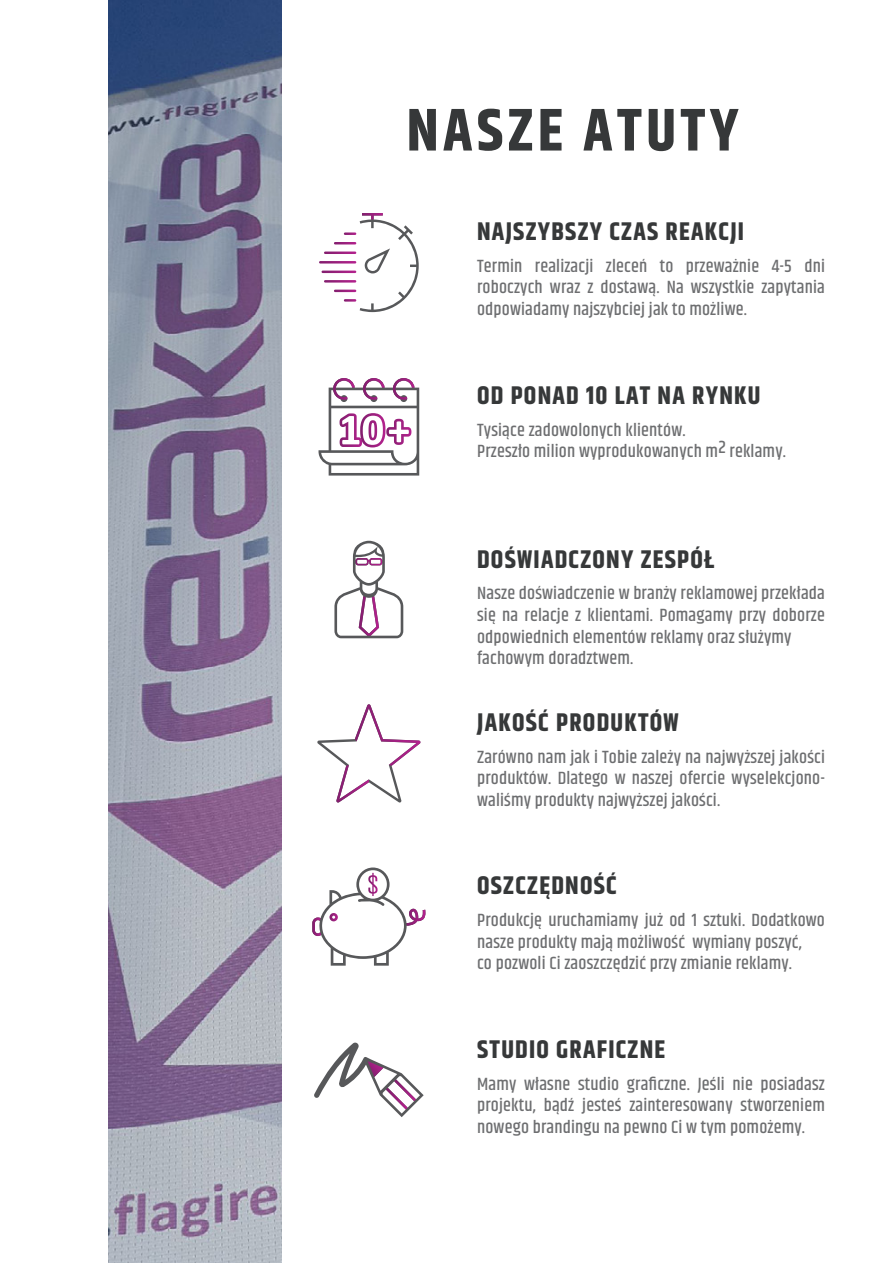
<style>
.page{position:relative;width:893px;height:1263px;background:#fff}
.page>*{position:absolute;margin:0;border:0;box-sizing:border-box;transform-origin:0 0}
.t1{font:700 60px "Khand";letter-spacing:.075em;color:#363839}
.t2{font:700 25.5px "Khand";letter-spacing:.05em;color:#363839}
.t3{font:500 18px/21.6px "Khand";letter-spacing:.01em;color:#6d6e70;text-align:justify}
</style>
<div class="page">
<img style="left:108px;top:0;width:174px;height:1263px">
<hr style="left:334px;top:242px;width:22px;height:2px;background:#8e2075">
<svg style="left:324px;top:252px;width:32px;height:2px"></svg>
<svg style="left:319px;top:261px;width:37px;height:3px"></svg>
<svg style="left:322px;top:271px;width:34px;height:2px"></svg>
<svg style="left:324px;top:280px;width:32px;height:3px"></svg>
<svg style="left:334px;top:290px;width:22px;height:2px"></svg>
<svg style="left:344px;top:213px;width:75px;height:99px"></svg>
<svg style="left:318px;top:378px;width:101px;height:98px"></svg>
<svg style="left:334px;top:541px;width:69px;height:97px"></svg>
<svg style="left:317px;top:704px;width:103px;height:99px"></svg>
<svg style="left:312px;top:867px;width:113px;height:99px"></svg>
<svg style="left:314px;top:1042px;width:110px;height:75px"></svg>
<h1 class="t1" style="left:407px;top:88px;width:333px">NASZE ATUTY</h1>
<h2 class="t2" style="left:477px;top:213px;width:268px">NAJSZYBSZY CZAS REAKCJI</h2>
<p class="t3" style="left:477px;top:256px;width:349px">Termin realizacji zleceń to przeważnie 4-5 dni roboczych wraz z dostawą. Na wszystkie zapytania odpowiadamy najszybciej jak to możliwe.</p>
<h2 class="t2" style="left:477px;top:377px;width:285px">OD PONAD 10 LAT NA RYNKU</h2>
<p class="t3" style="left:477px;top:420px;width:310px">Tysiące zadowolonych klientów.<br>Przeszło milion wyprodukowanych m2 reklamy.</p>
<h2 class="t2" style="left:477px;top:541px;width:239px">DOŚWIADCZONY ZESPÓŁ</h2>
<p class="t3" style="left:477px;top:584px;width:349px;text-align:left">Nasze doświadczenie w branży reklamowej przekłada się na relacje z klientami. Pomagamy przy doborze odpowiednich elementów reklamy oraz służymy fachowym doradztwem.</p>
<h2 class="t2" style="left:477px;top:704px;width:203px">JAKOŚĆ PRODUKTÓW</h2>
<p class="t3" style="left:477px;top:747px;width:349px">Zarówno nam jak i Tobie zależy na najwyższej jakości produktów. Dlatego w naszej ofercie wyselekcjono&shy;waliśmy produkty najwyższej jakości.</p>
<h2 class="t2" style="left:477px;top:867px;width:141px">OSZCZĘDNOŚĆ</h2>
<p class="t3" style="left:477px;top:910px;width:349px;text-align:left">Produkcję uruchamiamy już od 1 sztuki. Dodatkowo nasze produkty mają możliwość wymiany poszyć,<br>co pozwoli Ci zaoszczędzić przy zmianie reklamy.</p>
<h2 class="t2" style="left:477px;top:1031px;width:190px">STUDIO GRAFICZNE</h2>
<p class="t3" style="left:477px;top:1074px;width:349px">Mamy własne studio graficzne. Jeśli nie posiadasz projektu, bądź jesteś zainteresowany stworzeniem nowego brandingu na pewno Ci w tym pomożemy.</p>
</div>
